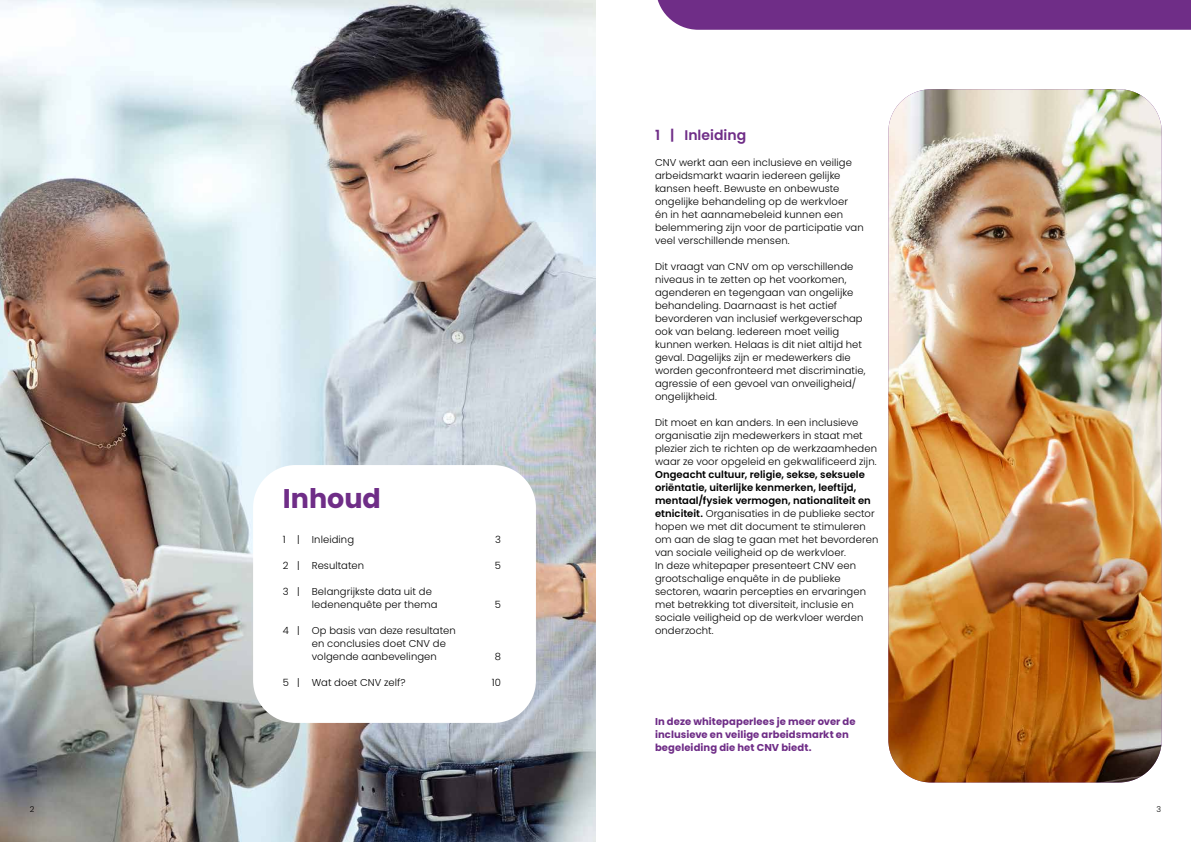
<style>
.page{position:relative;width:1191px;height:842px;background:#fff}
.page>*{position:absolute;margin:0;border:0;box-sizing:border-box;transform-origin:0 0}
.t1{font:700 27px "Poppins";color:#6f2d87}
.t2{font:600 14px "Poppins";color:#6f2d87}
.t3{font:300 10px/13px "Poppins";letter-spacing:.01em;color:#000}
.t4{font:700 10px/13px "Poppins";letter-spacing:.005em;color:#6f2d87}
.t5{font:300 8px "Poppins";color:#000}
.s1{font-weight:600}
</style>
<div class="page">
<img style="left:888px;top:89px;width:273px;height:693px">
<img style="left:0;top:0;width:595px;height:842px">
<div style="left:253px;top:465px;width:283px;height:258px;background:#fff;border-radius:43px"></div>
<div style="left:657px;top:0;width:534px;height:30px;background:#6f2d87"></div>
<h1 class="t1" style="left:283px;top:483px;width:100px">Inhoud</h1>
<p class="t3" style="left:283px;top:533px;width:73px">1 | Inleiding</p>
<p class="t3" style="left:495px;top:533px;width:7px">3</p>
<p class="t3" style="left:283px;top:559px;width:83px">2 | Resultaten</p>
<p class="t3" style="left:495px;top:559px;width:8px">5</p>
<p class="t3" style="left:312px;top:585px;width:127px;text-indent:-29px">3 | Belangrijkste data uit de ledenenquête per thema</p>
<p class="t3" style="left:495px;top:598px;width:8px">5</p>
<p class="t3" style="left:312px;top:624px;width:145px;text-indent:-29px">4 | Op basis van deze resultaten en conclusies doet CNV de volgende aanbevelingen</p>
<p class="t3" style="left:495px;top:650px;width:8px">8</p>
<p class="t3" style="left:283px;top:676px;width:124px">5 | Wat doet CNV zelf?</p>
<p class="t3" style="left:492px;top:676px;width:11px">10</p>
<h2 class="t2" style="left:655px;top:127px;width:93px">1 | Inleiding</h2>
<p class="t3" style="left:655px;top:156px;width:210px">CNV werkt aan een inclusieve en veilige arbeidsmarkt waarin iedereen gelijke kansen heeft. Bewuste en onbewuste ongelijke behandeling op de werkvloer<br>én in het aannamebeleid kunnen een belemmering zijn voor de participatie van veel verschillende mensen.</p>
<p class="t3" style="left:655px;top:260px;width:212px">Dit vraagt van CNV om op verschillende niveaus in te zetten op het voorkomen, agenderen en tegengaan van ongelijke behandeling. Daarnaast is het actief bevorderen van inclusief werkgeverschap ook van belang. Iedereen moet veilig kunnen werken. Helaas is dit niet altijd het geval. Dagelijks zijn er medewerkers die worden geconfronteerd met discriminatie, agressie of een gevoel van onveiligheid/ ongelijkheid.</p>
<p class="t3" style="left:655px;top:416px;width:223px">Dit moet en kan anders. In een inclusieve organisatie zijn medewerkers in staat met plezier zich te richten op de werkzaamheden waar ze voor opgeleid en gekwalificeerd zijn.</p>
<p class="t3" style="left:655px;top:468px;width:225px"><span class="s1">Ongeacht cultuur, religie, sekse, seksuele oriëntatie, uiterlijke kenmerken, leeftijd, mentaal/fysiek vermogen, nationaliteit en etniciteit.</span> Organisaties in de publieke sector hopen we met dit document te stimuleren om aan de slag te gaan met het bevorderen van sociale veiligheid op de werkvloer.<br>In deze whitepaper presenteert CNV een grootschalige enquête in de publieke sectoren, waarin percepties en ervaringen met betrekking tot diversiteit, inclusie en sociale veiligheid op de werkvloer werden onderzocht.</p>
<p class="t4" style="left:655px;top:715px;width:202px">In deze whitepaperlees je meer over de inclusieve en veilige arbeidsmarkt en begeleiding die het CNV biedt.</p>
<p class="t5" style="left:30px;top:805px;width:6px">2</p>
<p class="t5" style="left:1156px;top:805px;width:6px">3</p>
</div>
